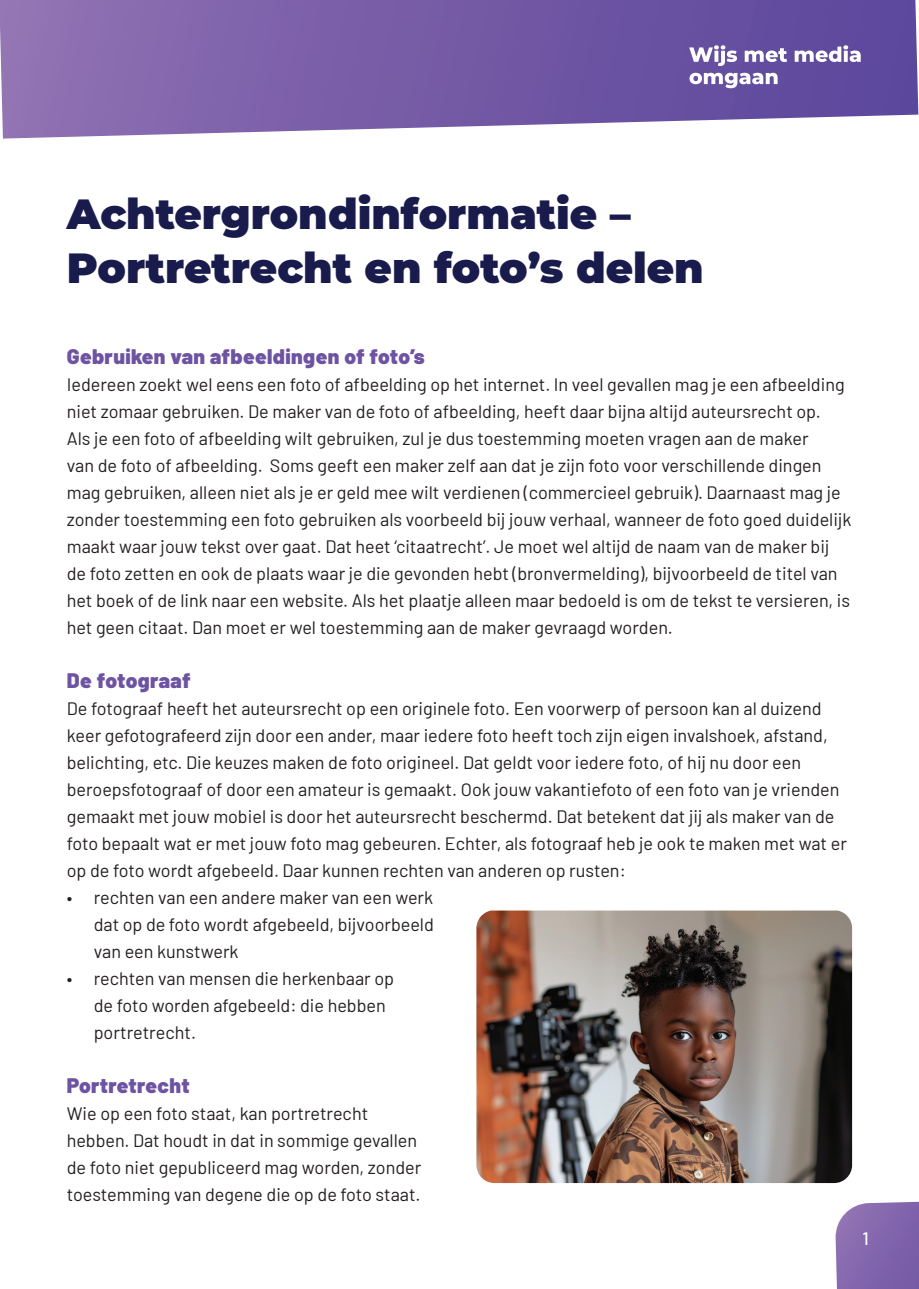
<style>
.page{position:relative;width:919px;height:1289px;background:#fff}
.page>*{position:absolute;margin:0;border:0;box-sizing:border-box;transform-origin:0 0}
.t1{font:900 42px/54px "Montserrat";color:#191b4d}
.t2{font:900 21px "Barlow";letter-spacing:.02em;color:#6d53a2}
.t3{font:18px/27px "Barlow";color:#231f20}
.t4{font:500 18px "Barlow";color:#fff}
</style>
<div class="page">
<svg style="left:835px;top:1201px;width:83px;height:87px"></svg>
<svg style="left:0;top:0;width:918px;height:139px"></svg>
<svg style="left:689px;top:73px;width:88px;height:15px"></svg>
<svg style="left:689px;top:45px;width:171px;height:21px"></svg>
<img style="left:476px;top:910px;width:376px;height:272px">
<h1 class="t1" style="left:67px;top:184px;width:638px">Achtergrondinformatie –<br>Portretrecht en foto’s delen</h1>
<p class="t2" style="left:67px;top:340px;width:359px">Gebruiken van afbeeldingen of foto’s</p>
<p class="t3" style="left:67px;top:369px;width:786px">Iedereen zoekt wel eens een foto of afbeelding op het internet. In veel gevallen mag je een afbeelding niet zomaar gebruiken. De maker van de foto of afbeelding, heeft daar bijna altijd auteursrecht op.<br>Als je een foto of afbeelding wilt gebruiken, zul je dus toestemming moeten vragen aan de maker<br>van de foto of afbeelding. Soms geeft een maker zelf aan dat je zijn foto voor verschillende dingen mag gebruiken, alleen niet als je er geld mee wilt verdienen (commercieel gebruik). Daarnaast mag je zonder toestemming een foto gebruiken als voorbeeld bij jouw verhaal, wanneer de foto goed duidelijk maakt waar jouw tekst over gaat. Dat heet ‘citaatrecht’. Je moet wel altijd de naam van de maker bij de foto zetten en ook de plaats waar je die gevonden hebt (bronvermelding), bijvoorbeeld de titel van het boek of de link naar een website. Als het plaatje alleen maar bedoeld is om de tekst te versieren, is het geen citaat. Dan moet er wel toestemming aan de maker gevraagd worden.</p>
<p class="t2" style="left:67px;top:664px;width:125px">De fotograaf</p>
<p class="t3" style="left:67px;top:693px;width:781px">De fotograaf heeft het auteursrecht op een originele foto. Een voorwerp of persoon kan al duizend keer gefotografeerd zijn door een ander, maar iedere foto heeft toch zijn eigen invalshoek, afstand, belichting, etc. Die keuzes maken de foto origineel. Dat geldt voor iedere foto, of hij nu door een beroepsfotograaf of door een amateur is gemaakt. Ook jouw vakantiefoto of een foto van je vrienden gemaakt met jouw mobiel is door het auteursrecht beschermd. Dat betekent dat jij als maker van de foto bepaalt wat er met jouw foto mag gebeuren. Echter, als fotograaf heb je ook te maken met wat er op de foto wordt afgebeeld. Daar kunnen rechten van anderen op rusten:</p>
<p class="t3" style="left:94px;top:882px;width:341px;text-align:justify;text-indent:-27px">• rechten van een andere maker van een werk dat op de foto wordt afgebeeld, bijvoorbeeld van een kunstwerk</p>
<p class="t3" style="left:94px;top:963px;width:302px;text-indent:-27px">• rechten van mensen die herkenbaar op de foto worden afgebeeld: die hebben portretrecht.</p>
<p class="t2" style="left:67px;top:1069px;width:124px">Portretrecht</p>
<p class="t3" style="left:67px;top:1098px;width:356px">Wie op een foto staat, kan portretrecht hebben. Dat houdt in dat in sommige gevallen de foto niet gepubliceerd mag worden, zonder toestemming van degene die op de foto staat.</p>
<p class="t4" style="left:862px;top:1225px;width:8px">1</p>
</div>
